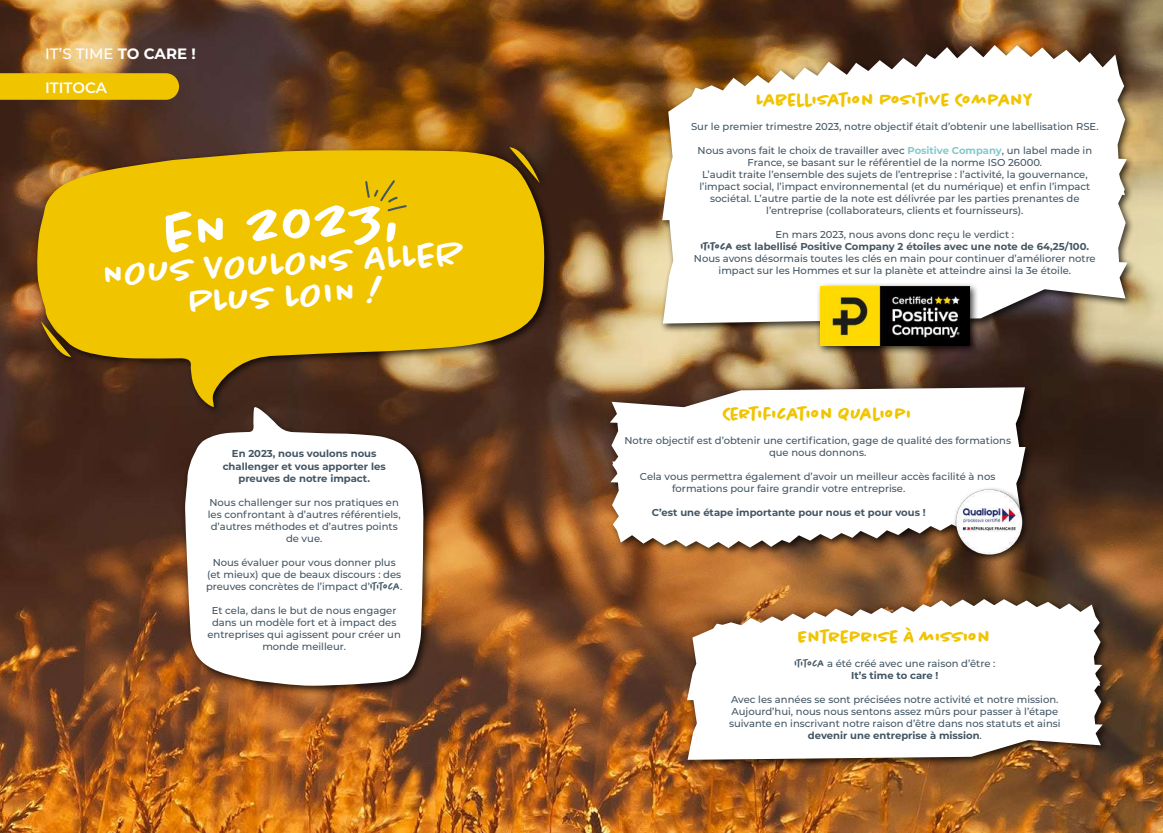
<style>
.page{position:relative;width:1163px;height:833px;background:#fff}
.page>*{position:absolute;margin:0;border:0;box-sizing:border-box;transform-origin:0 0}
.t1{font:500 60px "Chantal";color:#fff}
.t2{font:500 37.5px/32.5px "Chantal";color:#fff;text-align:center}
.t3{font:700 17.5px "Chantal";color:#f1c400}
.t4{font:500 15px "Montserrat";color:#fff}
.t5{font:600 15px "Montserrat";color:#fff}
.t6{font:500 10px/12px "Montserrat";color:#435664;text-align:center}
.t7{font:700 10px/12px "Montserrat";color:#435664;text-align:center}
.s1{font-weight:700}
.s2{font-family:"Chantal"}
.s3{font-weight:700;color:#83cacb}
.s4{font-family:"Chantal";font-weight:700}
</style>
<div class="page">
<img style="left:0;top:0;width:1162px;height:833px">
<div style="left:181px;top:403px;width:252px;height:292px;background:#000;opacity:.75"></div>
<svg style="left:185px;top:416px;width:239px;height:270px"></svg>
<div style="left:33px;top:146px;width:520px;height:270px;background:#000;opacity:.75"></div>
<svg style="left:37px;top:150px;width:507px;height:257px;background:#caa108"></svg>
<svg style="left:365px;top:180px;width:42px;height:32px"></svg>
<div style="left:38px;top:318px;width:41px;height:48px;background:#000;opacity:.75"></div>
<svg style="left:41px;top:321px;width:30px;height:36px"></svg>
<div style="left:506px;top:143px;width:42px;height:48px;background:#000;opacity:.75"></div>
<svg style="left:509px;top:147px;width:30px;height:36px"></svg>
<div style="left:683px;top:595px;width:427px;height:174px;background:#000;opacity:.75"></div>
<svg style="left:687px;top:599px;width:415px;height:161px"></svg>
<div style="left:658px;top:42px;width:477px;height:291px;background:#000;opacity:.75"></div>
<svg style="left:662px;top:45px;width:465px;height:278px"></svg>
<div style="left:815px;top:282px;width:163px;height:73px;background:#000;opacity:.75"></div>
<img style="left:820px;top:286px;width:149px;height:60px">
<div style="left:606px;top:383px;width:428px;height:174px;background:#000;opacity:.75"></div>
<svg style="left:609px;top:387px;width:416px;height:161px"></svg>
<div style="left:951px;top:486px;width:79px;height:77px;background:#000;opacity:.75"></div>
<img style="left:955px;top:489px;width:67px;height:66px">
<svg style="left:0;top:73px;width:179px;height:27px;background:#ecbf01"></svg>
<h3 class="t4" style="left:45px;top:43px;width:152px">IT’S TIME <span class="s1">TO CARE !</span></h3>
<h3 class="t5" style="left:45px;top:77px;width:64px">ITITOCA</h3>
<h1 class="t1" style="left:164px;top:195px;width:236px;rotate:-3deg">EN 2023,</h1>
<h2 class="t2" style="left:103px;top:260px;width:363px;rotate:-4deg">NOUS VOULONS ALLER<br>PLUS LOIN !</h2>
<p class="t7" style="left:223px;top:447px;width:164px">En 2023, nous voulons nous challenger et vous apporter les preuves de notre impact.</p>
<p class="t6" style="left:208px;top:495px;width:194px">Nous challenger sur nos pratiques en les confrontant à d’autres référentiels, d’autres méthodes et d’autres points de vue.</p>
<p class="t6" style="left:206px;top:555px;width:198px">Nous évaluer pour vous donner plus (et mieux) que de beaux discours : des preuves concrètes de l’impact d’<span class="s2">ITITOCA</span>.</p>
<p class="t6" style="left:207px;top:603px;width:195px">Et cela, dans le but de nous engager dans un modèle fort et à impact des entreprises qui agissent pour créer un monde meilleur.</p>
<h3 class="t3" style="left:756px;top:89px;width:278px">Labellisation Positive Company</h3>
<p class="t6" style="left:691px;top:120px;width:409px">Sur le premier trimestre 2023, notre objectif était d’obtenir une labellisation RSE.</p>
<p class="t6" style="left:697px;top:144px;width:396px">Nous avons fait le choix de travailler avec <span class="s3">Positive Company</span>, un label made in France, se basant sur le référentiel de la norme ISO 26000.<br>L’audit traite l’ensemble des sujets de l’entreprise : l’activité, la gouvernance, l’impact social, l’impact environnemental (et du numérique) et enfin l’impact sociétal. L’autre partie de la note est délivrée par les parties prenantes de l’entreprise (collaborateurs, clients et fournisseurs).</p>
<p class="t6" style="left:693px;top:228px;width:403px">En mars 2023, nous avons donc reçu le verdict :<br><span class="s4">Ititoca</span> <span class="s1">est labellisé Positive Company 2 étoiles avec une note de 64,25/100.<br></span>Nous avons désormais toutes les clés en main pour continuer d’améliorer notre impact sur les Hommes et sur la planète et atteindre ainsi la 3e étoile.</p>
<h3 class="t3" style="left:723px;top:403px;width:191px">Certification Qualiopi</h3>
<p class="t6" style="left:624px;top:434px;width:388px">Notre objectif est d’obtenir une certification, gage de qualité des formations que nous donnons.</p>
<p class="t6" style="left:672px;top:470px;width:325px;text-align:left;text-indent:-32px">Cela vous permettra également d’avoir un meilleur accès facilité à nos formations pour faire grandir votre entreprise.</p>
<p class="t7" style="left:651px;top:506px;width:275px">C’est une étape importante pour nous et pour vous !</p>
<h3 class="t3" style="left:798px;top:626px;width:194px">Entreprise à mission</h3>
<p class="t6" style="left:794px;top:657px;width:202px"><span class="s2">ITITOCA</span> a été créé avec une raison d’être :<br><span class="s1">It’s time to care !</span></p>
<p class="t6" style="left:729px;top:693px;width:333px">Avec les années se sont précisées notre activité et notre mission.<br>Aujourd’hui, nous nous sentons assez mûrs pour passer à l’étape suivante en inscrivant notre raison d’être dans nos statuts et ainsi <span class="s1">devenir une entreprise à mission</span>.</p>
</div>
